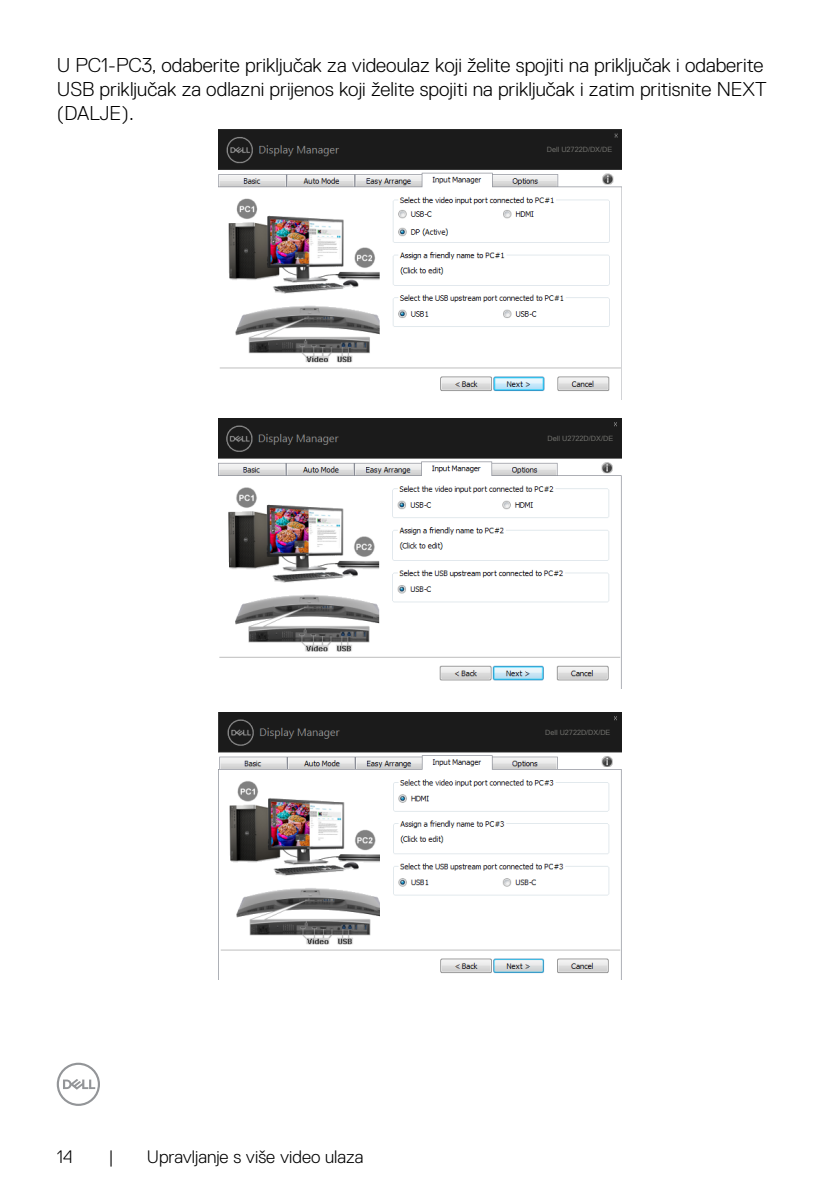
<style>
.page{position:relative;width:840px;height:1191px;background:#fff}
.page>*{position:absolute;margin:0;border:0;box-sizing:border-box;transform-origin:0 0}
.t1{font:300 20px/24px "Dell Replica";color:#000}
.t2{font:300 18px "Dell Replica";color:#000}
.t3{font:7.2px "Microsoft Sans Serif";color:#6f6f6b}
</style>
<div class="page">
<svg style="left:57px;top:1062px;width:43px;height:44px"></svg>
<img style="left:218px;top:130px;width:403px;height:261px">
<div style="left:543px;top:145px;width:71px;height:10px;background:#1b1b1b"></div>
<img style="left:218px;top:419px;width:403px;height:262px">
<div style="left:543px;top:435px;width:72px;height:10px;background:#1b1b1b"></div>
<img style="left:218px;top:712px;width:403px;height:268px">
<div style="left:541px;top:728px;width:71px;height:10px;background:#1b1b1b"></div>
<p class="t1" style="left:57px;top:53px;width:711px">U PC1-PC3, odaberite priključak za videoulaz koji želite spojiti na priključak i odaberite<br>USB priključak za odlazni prijenos koji želite spojiti na priključak i zatim pritisnite NEXT (DALJE).</p>
<p class="t3" style="left:546px;top:145px;width:67px">Dell U2722D/DX/DE</p>
<p class="t3" style="left:547px;top:434px;width:67px">Dell U2722D/DX/DE</p>
<p class="t2" style="left:57px;top:1146px;width:17px">14</p>
<p class="t2" style="left:109px;top:1146px;width:7px">|</p>
<p class="t2" style="left:147px;top:1146px;width:218px">Upravljanje s više video ulaza</p>
<p class="t3" style="left:545px;top:727px;width:67px">Dell U2722D/DX/DE</p>
</div>
